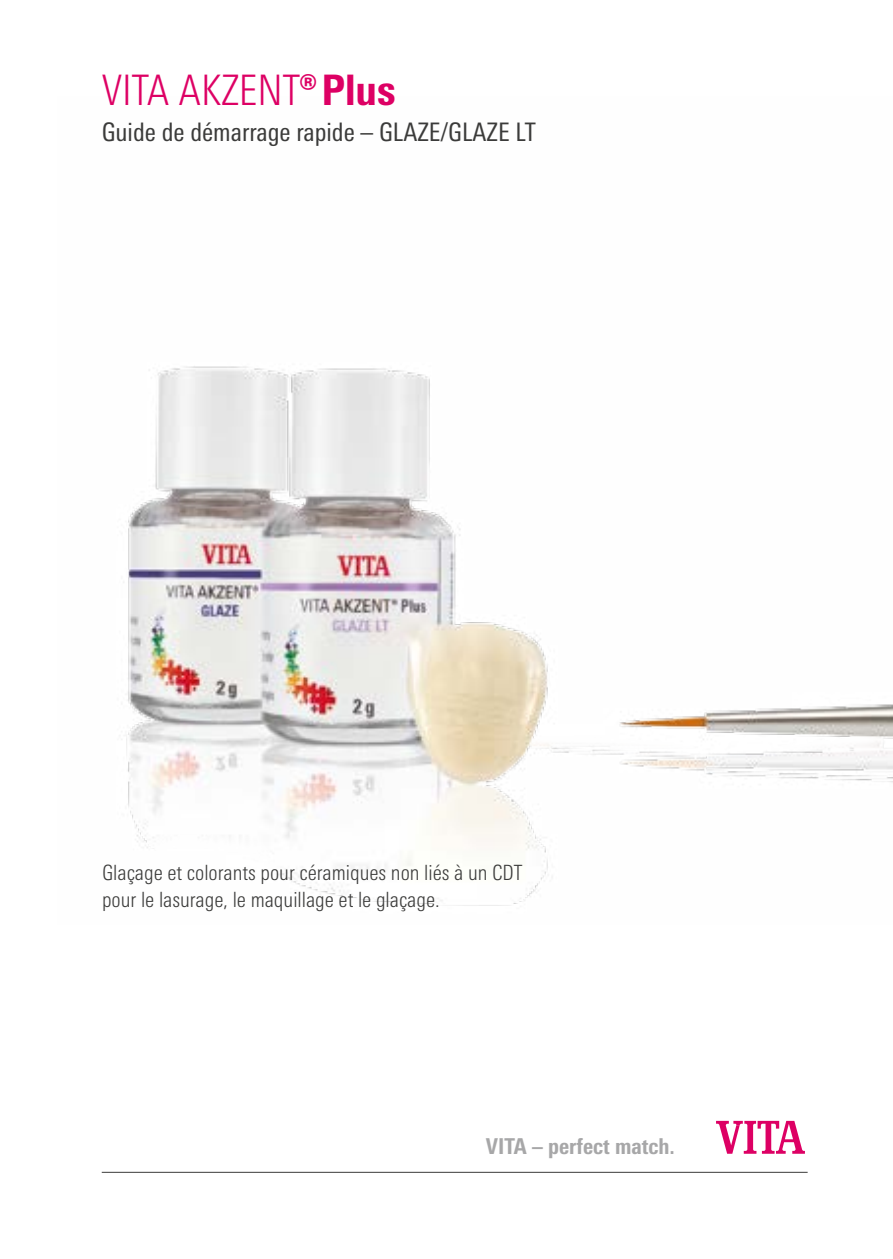
<style>
.page{position:relative;width:893px;height:1259px;background:#fff}
.page>*{position:absolute;margin:0;border:0;box-sizing:border-box;transform-origin:0 0}
.t1{font:300 condensed 42px "Univers Next Pro";color:#dd0064}
.t2{font:condensed 25.5px "Univers Next Pro";color:#3b3b3a}
.t3{font:800 condensed 21.9px "Univers Next Pro";color:#a7a7a8}
.t4{font:300 condensed 21px/27px "Univers Next Pro";color:#3b3b3a}
.s1{font-weight:800}
</style>
<div class="page">
<hr style="left:102px;top:1171px;width:706px;height:1px;background:#3b3b3a">
<svg style="left:716px;top:1121px;width:89px;height:32px"></svg>
<img style="left:123px;top:366px;width:770px;height:540px">
<h1 class="t1" style="left:102px;top:66px;width:295px">VITA AKZENT<span class="s1">®Plus</span></h1>
<p class="t2" style="left:102px;top:117px;width:436px">Guide de démarrage rapide – GLAZE/GLAZE LT</p>
<p class="t4" style="left:102px;top:859px;width:422px">Glaçage et colorants pour céramiques non liés à un CDT pour le lasurage, le maquillage et le glaçage.</p>
<p class="t3" style="left:486px;top:1132px;width:191px">VITA – perfect match.</p>
</div>
